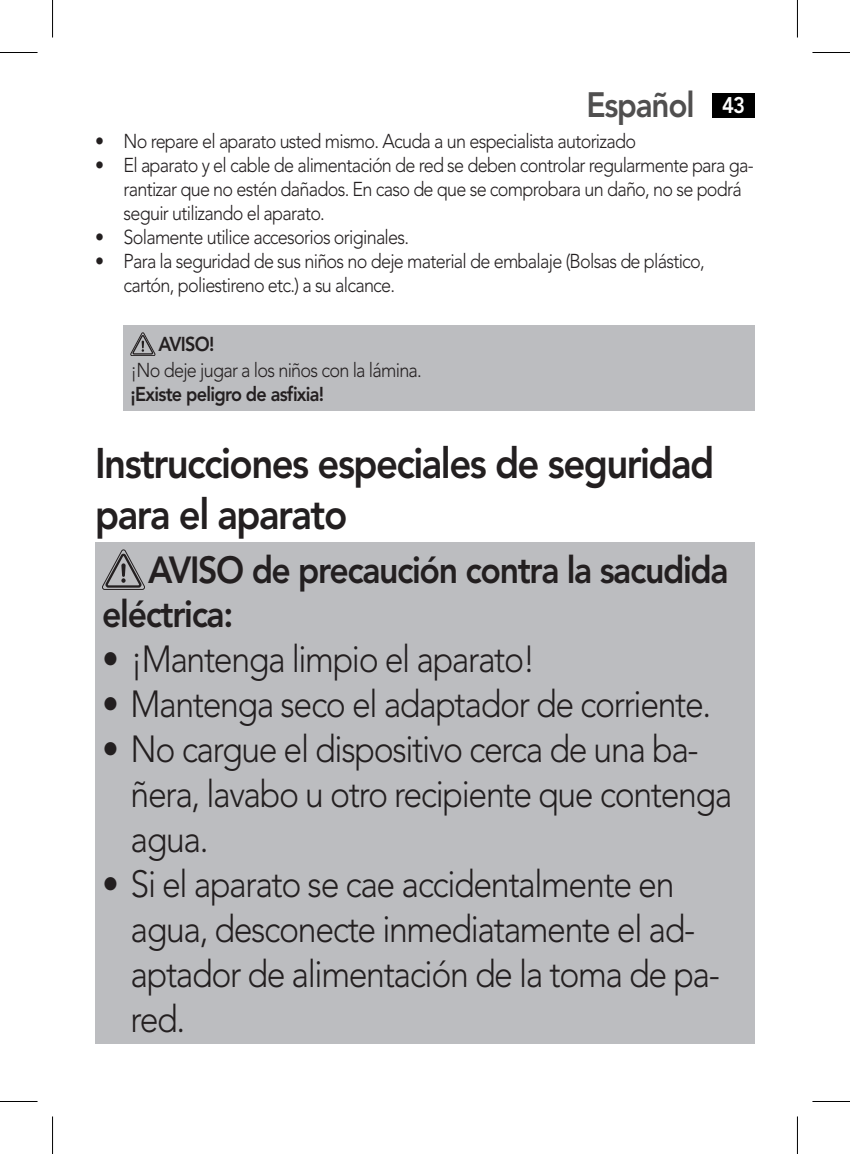
<style>
.page{position:relative;width:850px;height:1154px;background:#fff}
.page>*{position:absolute;margin:0;border:0;box-sizing:border-box;transform-origin:0 0}
.t1{font:800 42.5px/51px "Avenir LT Pro";letter-spacing:-.04em;color:#231f20;scale:.9 1}
.t2{font:300 37.5px/45px "Avenir LT Pro";letter-spacing:-.04em;color:#231f20;scale:.9 1}
.t3{font:800 37.5px/43.8px "Avenir LT Pro";letter-spacing:-.04em;color:#231f20;scale:.9 1}
.t4{font:800 35px "Avenir LT Pro";letter-spacing:-.04em;color:#504f4f;scale:.9 1}
.t5{font:300 20px/24px "Avenir LT Pro";letter-spacing:-.04em;color:#231f20;scale:.9 1}
.t6{font:800 20px "Avenir LT Pro";letter-spacing:-.04em;color:#231f20;scale:.9 1}
.s1{font-size:22.5px;color:#fff}
</style>
<div class="page">
<div style="left:712px;top:93px;width:42px;height:24px;background:#000"></div>
<div style="left:123px;top:326px;width:631px;height:85px;background:#bcbdc0"></div>
<svg style="left:130px;top:333px;width:25px;height:23px"></svg>
<div style="left:95px;top:542px;width:659px;height:502px;background:#bcbdc0"></div>
<svg style="left:102px;top:550px;width:43px;height:40px"></svg>
<hr style="left:0;top:52px;width:38px;height:1px;background:#000">
<hr style="left:812px;top:52px;width:37px;height:1px;background:#000">
<hr style="left:0;top:1101px;width:38px;height:1px;background:#000">
<hr style="left:812px;top:1101px;width:37px;height:1px;background:#000">
<hr style="left:52px;top:0;width:1px;height:38px;background:#000">
<hr style="left:52px;top:1116px;width:1px;height:38px;background:#000">
<hr style="left:796px;top:0;width:1px;height:38px;background:#000">
<hr style="left:796px;top:1116px;width:1px;height:38px;background:#000">
<h3 class="t4" style="left:586px;top:84px;width:178px">Español <span class="s1">43</span></h3>
<p class="t5" style="left:95px;top:129px;width:602px">• No repare el aparato usted mismo. Acuda a un especialista autorizado</p>
<p class="t5" style="left:123px;top:153px;width:701px;text-indent:-28px">• El aparato y el cable de alimentación de red se deben controlar regularmente para ga&shy;rantizar que no estén dañados. En caso de que se comprobara un daño, no se podrá seguir utilizando el aparato.</p>
<p class="t5" style="left:95px;top:225px;width:350px">• Solamente utilice accesorios originales.</p>
<p class="t5" style="left:123px;top:249px;width:647px;text-indent:-28px">• Para la seguridad de sus niños no deje material de embalaje (Bolsas de plástico, cartón, poliestireno etc.) a su alcance.</p>
<p class="t6" style="left:158px;top:332px;width:64px">AVISO!</p>
<p class="t5" style="left:130px;top:358px;width:325px">¡No deje jugar a los niños con la lámina.</p>
<p class="t6" style="left:130px;top:382px;width:216px">¡Existe peligro de asfixia!</p>
<h1 class="t1" style="left:95px;top:438px;width:689px">Instrucciones especiales de seguridad para el aparato</h1>
<h2 class="t3" style="left:102px;top:548px;width:697px;text-indent:46px">AVISO de precaución contra la sacudida eléctrica:</h2>
<h2 class="t2" style="left:102px;top:636px;width:482px">• ¡Mantenga limpio el aparato!</h2>
<h2 class="t2" style="left:102px;top:681px;width:678px">• Mantenga seco el adaptador de corriente.</h2>
<h2 class="t2" style="left:130px;top:726px;width:670px;text-indent:-28px">• No cargue el dispositivo cerca de una ba&shy;ñera, lavabo u otro recipiente que contenga agua.</h2>
<h2 class="t2" style="left:130px;top:861px;width:656px;text-indent:-28px">• Si el aparato se cae accidentalmente en agua, desconecte inmediatamente el ad&shy;aptador de alimentación de la toma de pa&shy;red.</h2>
</div>
